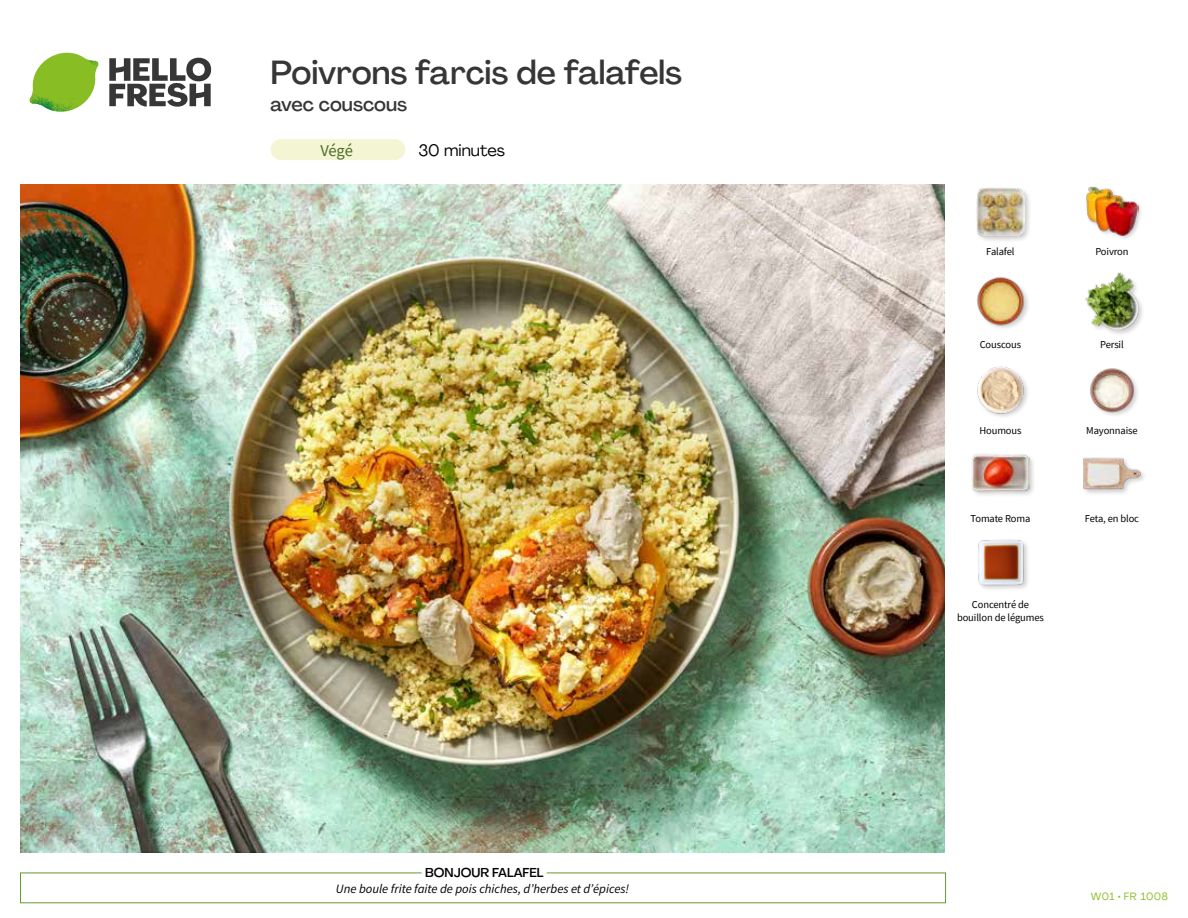
<style>
.page{position:relative;width:1188px;height:918px;background:#fff}
.page>*{position:absolute;margin:0;border:0;box-sizing:border-box;transform-origin:0 0}
.t1{font:500 33px "Agrandir";letter-spacing:-.005em;color:#373636}
.t2{font:500 19.5px "Agrandir";color:#373636}
.t3{font:16.5px "Agrandir";color:#000}
.t4{font:16.5px "Source Sans Pro";color:#4a6c2a}
.t5{font:italic 12.75px "Source Sans Pro";color:#000}
.t6{font:500 12.75px "Agrandir";color:#000}
.t7{font:10.5px/13.5px "Source Sans Pro";letter-spacing:-.01em;color:#000;text-align:center}
.t8{font:10.5px "Agrandir";letter-spacing:.05em;color:#89bd24}
</style>
<div class="page">
<svg style="left:109px;top:57px;width:102px;height:50px"></svg>
<svg style="left:34px;top:53px;width:62px;height:40px"></svg>
<img style="left:67px;top:53px;width:32px;height:26px">
<img style="left:33px;top:75px;width:59px;height:11px">
<img style="left:29px;top:79px;width:61px;height:33px">
<img style="left:65px;top:86px;width:27px;height:25px">
<img style="left:21px;top:184px;width:924px;height:668px">
<div style="left:271px;top:139px;width:134px;height:21px;background:#f3f5d3;border-radius:10px"></div>
<img style="left:978px;top:539px;width:50px;height:50px">
<div style="left:1082px;top:457px;width:65px;height:39px;background:#000;opacity:.2"></div>
<img style="left:1083px;top:457px;width:58px;height:39px">
<div style="left:971px;top:453px;width:65px;height:45px;background:#000;opacity:.2"></div>
<img style="left:972px;top:453px;width:57px;height:45px">
<img style="left:1090px;top:368px;width:48px;height:48px">
<img style="left:977px;top:366px;width:51px;height:51px">
<div style="left:1084px;top:272px;width:61px;height:65px;background:#000;opacity:.2"></div>
<img style="left:1084px;top:272px;width:57px;height:58px">
<img style="left:977px;top:276px;width:51px;height:52px">
<div style="left:1086px;top:186px;width:57px;height:55px;background:#000;opacity:.2"></div>
<img style="left:1086px;top:186px;width:52px;height:50px">
<div style="left:975px;top:187px;width:57px;height:57px;background:#000;opacity:.2"></div>
<img style="left:976px;top:188px;width:49px;height:48px">
<h1 class="t1" style="left:271px;top:52px;width:413px">Poivrons farcis de falafels</h1>
<h2 class="t2" style="left:271px;top:92px;width:138px">avec couscous</h2>
<h3 class="t3" style="left:418px;top:140px;width:88px">30 minutes</h3>
<h3 class="t4" style="left:320px;top:140px;width:34px">Végé</h3>
<p class="t6" style="left:425px;top:864px;width:120px">BONJOUR FALAFEL</p>
<p class="t5" style="left:336px;top:881px;width:295px">Une boule frite faite de pois chiches, d’herbes et d’épices!</p>
<p class="t7" style="left:986px;top:245px;width:30px">Falafel</p>
<p class="t7" style="left:1095px;top:245px;width:35px">Poivron</p>
<p class="t7" style="left:980px;top:338px;width:43px">Couscous</p>
<p class="t7" style="left:1100px;top:338px;width:25px">Persil</p>
<p class="t7" style="left:979px;top:424px;width:44px">Houmous</p>
<p class="t7" style="left:1086px;top:424px;width:53px">Mayonnaise</p>
<p class="t7" style="left:971px;top:512px;width:61px">Tomate Roma</p>
<p class="t7" style="left:1085px;top:512px;width:56px">Feta, en bloc</p>
<p class="t7" style="left:957px;top:597px;width:88px">Concentré de bouillon de légumes</p>
<p class="t8" style="left:1091px;top:890px;width:79px">W01 • FR 1008</p>
</div>
